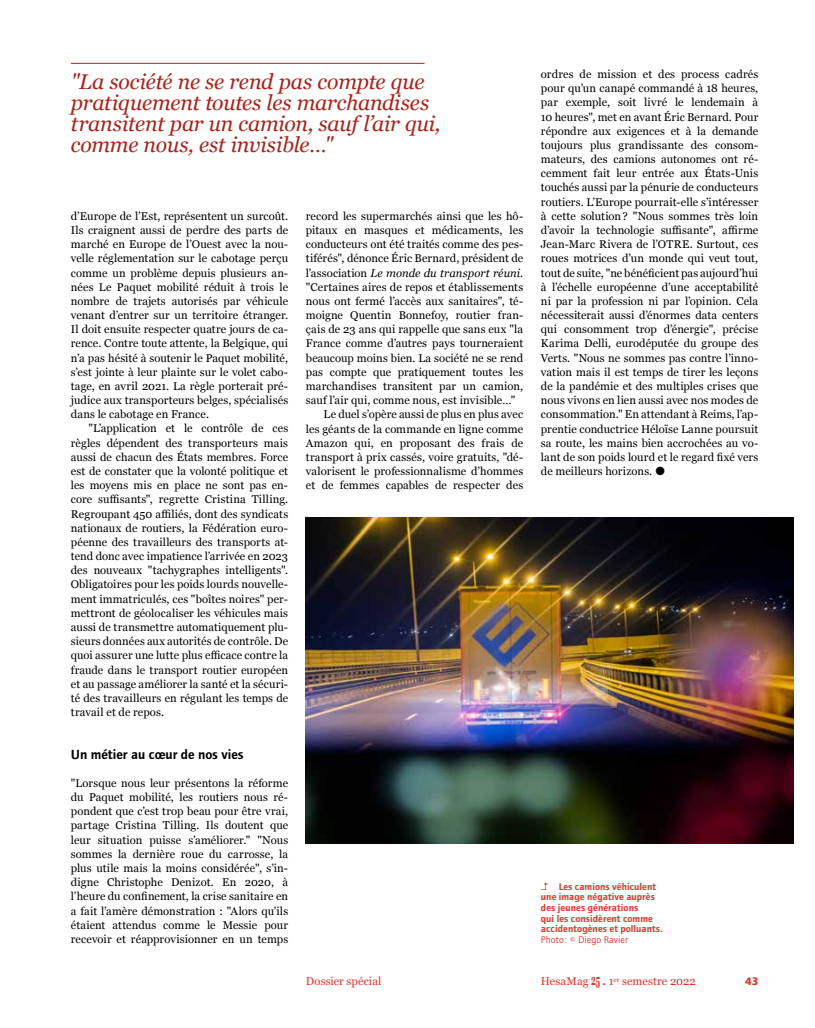
<style>
.page{position:relative;width:815px;height:1028px;background:#fff}
.page>*{position:absolute;margin:0;border:0;box-sizing:border-box;transform-origin:0 0}
.t1{font:italic 21.25px/21.2px "Georgia";letter-spacing:-.01em;color:#b11f16}
.t2{font:13.75px "etui Foundry Journal Demi";color:#000}
.t3{font:11.25px/14.1px "Georgia";letter-spacing:.01em;color:#000;text-align:justify}
.t4{font:11.25px "Georgia";letter-spacing:.01em;color:#ee2e24}
.t5{font:italic 11.25px "Georgia";letter-spacing:.005em;color:#000}
.t6{font:11.25px "etui Foundry Journal bold";color:#ee2e24}
.t7{font:10px/10.6px "etui Foundry Journal Demi";letter-spacing:.01em;color:#ee2e24}
.t8{font:10px "etui Foundry Journal book";letter-spacing:.01em;color:#ee2e24}
.s1{font-style:normal}
.s2{font-family:"Inter";font-weight:300}
.s3{font-weight:700;font-size:14.88px}
.s4{font-size:15px}
</style>
<div class="page">
<svg style="left:543px;top:882px;width:5px;height:7px"></svg>
<hr style="left:71px;top:63px;width:353px;height:1px;background:#b11f16">
<img style="left:306px;top:517px;width:488px;height:326px">
<h1 class="t1" style="left:71px;top:70px;width:371px">"La société ne se rend pas compte que pratiquement toutes les marchandises transitent par un camion, sauf l’air qui, comme nous, est invisible…"</h1>
<p class="t3" style="left:71px;top:208px;width:219px">d’Europe de l’Est, représentent un surcoût.<br>Ils craignent aussi de perdre des parts de marché en Europe de l’Ouest avec la nou&shy;velle réglementation sur le cabotage perçu comme un problème depuis plusieurs an&shy;nées Le Paquet mobilité réduit à trois le nombre de trajets autorisés par véhicule venant d’entrer sur un territoire étranger.<br>Il doit ensuite respecter quatre jours de ca&shy;rence. Contre toute attente, la Belgique, qui n’a pas hésité à soutenir le Paquet mobilité, s’est jointe à leur plainte sur le volet cabo&shy;tage, en avril 2021. La règle porterait pré&shy;judice aux transporteurs belges, spécialisés dans le cabotage en France.</p>
<p class="t3" style="left:71px;top:421px;width:219px;text-indent:18px">"L’application et le contrôle de ces règles dépendent des transporteurs mais aussi de chacun des États membres. Force est de constater que la volonté politique et les moyens mis en place ne sont pas en&shy;core suffisants", regrette Cristina Tilling.<br>Regroupant 450 affiliés, dont des syndicats nationaux de routiers, la Fédération euro&shy;péenne des travailleurs des transports at&shy;tend donc avec impatience l’arrivée en 2023 des nouveaux "tachygraphes intelligents".<br>Obligatoires pour les poids lourds nouvelle&shy;ment immatriculés, ces "boîtes noires" per&shy;mettront de géolocaliser les véhicules mais aussi de transmettre automatiquement plu&shy;sieurs données aux autorités de contrôle. De quoi assurer une lutte plus efficace contre la fraude dans le transport routier européen et au passage améliorer la santé et la sécuri&shy;té des travailleurs en régulant les temps de travail et de repos.</p>
<p class="t2" style="left:71px;top:746px;width:174px">Un métier au cœur de nos vies</p>
<p class="t3" style="left:71px;top:775px;width:219px">"Lorsque nous leur présentons la réforme du Paquet mobilité, les routiers nous ré&shy;pondent que c’est trop beau pour être vrai, partage Cristina Tilling. Ils doutent que leur situation puisse s’améliorer." "Nous sommes la dernière roue du carrosse, la plus utile mais la moins considérée", s’in&shy;digne Christophe Denizot. En 2020, à l’heure du confinement, la crise sanitaire en a fait l’amère démonstration : "Alors qu’ils étaient attendus comme le Messie pour recevoir et réapprovisionner en un temps</p>
<p class="t3" style="left:306px;top:208px;width:219px">record les supermarchés ainsi que les hô-</p>
<p class="t3" style="left:306px;top:222px;width:219px">pitaux en masques et médicaments, les</p>
<p class="t3" style="left:306px;top:237px;width:219px">conducteurs ont été traités comme des pes-</p>
<p class="t3" style="left:306px;top:251px;width:219px">tiférés", dénonce Éric Bernard, président de</p>
<p class="t5" style="left:306px;top:264px;width:219px"><span class="s1">l’association</span> Le monde du transport réuni<span class="s1">.</span></p>
<p class="t3" style="left:306px;top:279px;width:219px">"Certaines aires de repos et établissements</p>
<p class="t3" style="left:306px;top:293px;width:219px">nous ont fermé l’accès aux sanitaires", té-</p>
<p class="t3" style="left:306px;top:308px;width:219px">moigne Quentin Bonnefoy, routier fran-</p>
<p class="t3" style="left:306px;top:322px;width:219px">çais de 23 ans qui rappelle que sans eux "la</p>
<p class="t3" style="left:306px;top:336px;width:219px">France comme d’autres pays tourneraient</p>
<p class="t3" style="left:306px;top:350px;width:219px">beaucoup moins bien. La société ne se rend</p>
<p class="t3" style="left:306px;top:364px;width:219px">pas compte que pratiquement toutes les</p>
<p class="t3" style="left:306px;top:378px;width:219px">marchandises transitent par un camion,</p>
<p class="t3" style="left:306px;top:393px;width:211px">sauf l’air qui, comme nous, est invisible…"</p>
<p class="t3" style="left:324px;top:407px;width:201px">Le duel s’opère aussi de plus en plus avec</p>
<p class="t3" style="left:306px;top:421px;width:219px">les géants de la commande en ligne comme</p>
<p class="t3" style="left:306px;top:435px;width:219px">Amazon qui, en proposant des frais de</p>
<p class="t3" style="left:306px;top:449px;width:219px">transport à prix cassés, voire gratuits, "dé-</p>
<p class="t3" style="left:306px;top:463px;width:219px">valorisent le professionnalisme d’hommes</p>
<p class="t3" style="left:306px;top:478px;width:219px">et de femmes capables de respecter des</p>
<p class="t3" style="left:541px;top:67px;width:219px">ordres de mission et des process cadrés pour qu’un canapé commandé à 18 heures, par exemple, soit livré le lendemain à 10 heures", met en avant Éric Bernard. Pour répondre aux exigences et à la demande toujours plus grandissante des consom&shy;mateurs, des camions autonomes ont ré&shy;cemment fait leur entrée aux États-Unis touchés aussi par la pénurie de conducteurs routiers. L’Europe pourrait-elle s’intéresser à cette solution? "Nous sommes très loin d’avoir la technologie suffisante", affirme Jean-Marc Rivera de l’OTRE. Surtout, ces roues motrices d’un monde qui veut tout, tout de suite, "ne bénéficient pas aujourd’hui à l’échelle européenne d’une acceptabilité ni par la profession ni par l’opinion. Cela nécessiterait aussi d’énormes data centers qui consomment trop d’énergie", précise Karima Delli, eurodéputée du groupe des Verts. "Nous ne sommes pas contre l’inno&shy;vation mais il est temps de tirer les leçons de la pandémie et des multiples crises que nous vivons en lien aussi avec nos modes de consommation." En attendant à Reims, l’ap&shy;prentie conductrice Héloïse Lanne poursuit sa route, les mains bien accrochées au vo&shy;lant de son poids lourd et le regard fixé vers de meilleurs horizons. <span class="s2">●</span></p>
<p class="t7" style="left:541px;top:881px;width:123px;text-indent:18px">Les camions véhiculent une image négative auprès des jeunes générations<br>qui les considèrent comme accidentogènes et polluants.</p>
<p class="t8" style="left:541px;top:934px;width:88px">Photo : © Diego Ravier</p>
<p class="t4" style="left:306px;top:973px;width:77px">Dossier spécial</p>
<p class="t4" style="left:541px;top:973px;width:156px">HesaMag <span class="s3">25</span> <span class="s4">.</span> 1<sup>er</sup> semestre 2022</p>
<p class="t6" style="left:745px;top:975px;width:15px">43</p>
</div>
